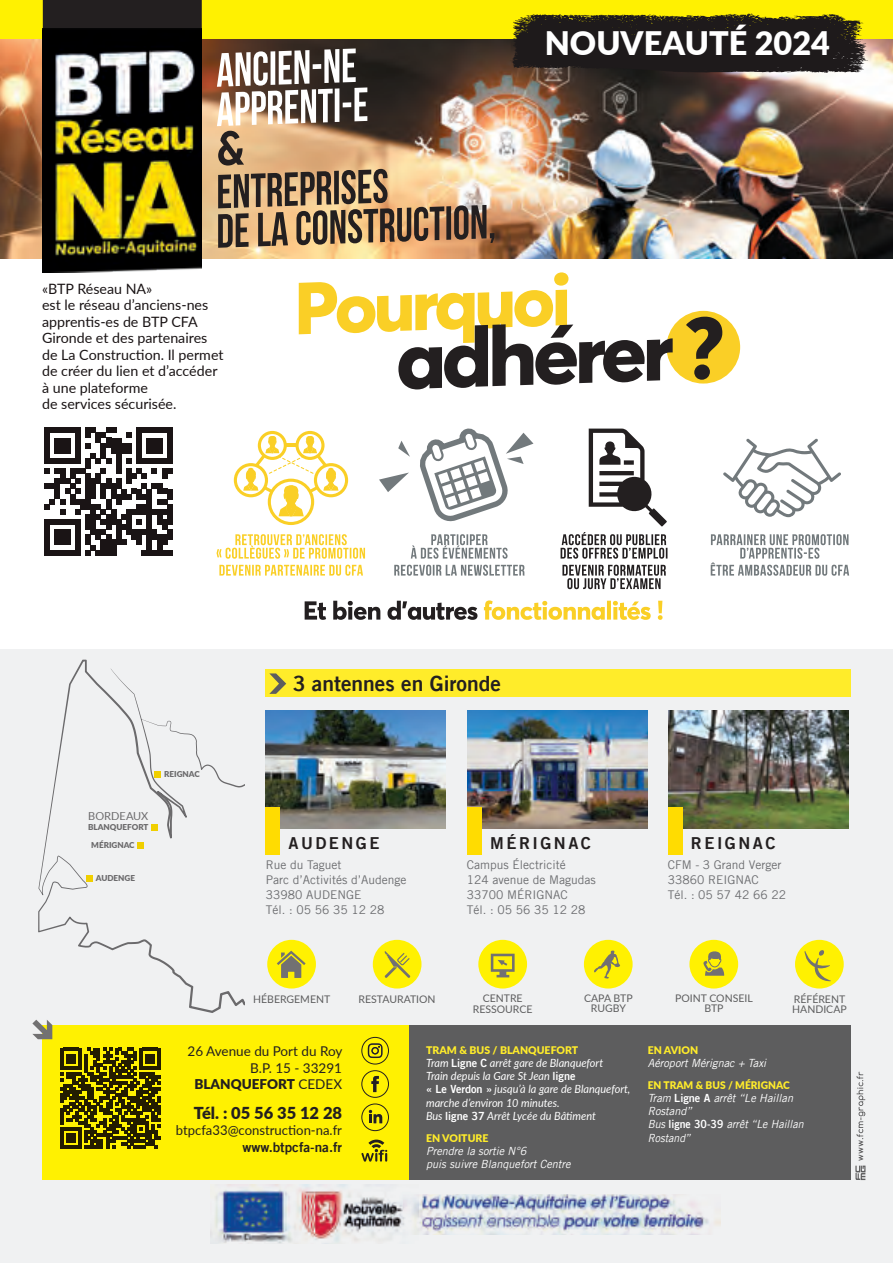
<style>
.page{position:relative;width:893px;height:1263px;background:#fff}
.page>*{position:absolute;margin:0;border:0;box-sizing:border-box;transform-origin:0 0}
.t1{font:900 32.4px "Lato";color:#fff}
.intertitres{font:21px "Trade Gothic LT Bold Two";color:#231f20}
.intertitres-2{font:16.5px "Trade Gothic LT Bold Two";letter-spacing:.15em;color:#231f20}
.texte_encard{font:900 16.5px "Lato";color:#231f20}
.texte{font:14.25px/16.5px "Lato";color:#1a1415}
.texte_encard-2{font:13.5px/16.5px "Lato";color:#231f20;text-align:right}
.texte_encard-3{font:900 13.5px "Lato";color:#231f20}
.texte_encard-4{font:13.5px "Trade Gothic LT Bold Two";color:#231f20}
.texte_encard-5{font:12px "Trade Gothic LT";color:#6c6d70}
.texte-2{font:italic 11.25px/13.2px "Lato";color:#fff}
.texte-3{font:italic 11.25px/13.2px "Trade Gothic LT";color:#fff}
.t2{font:11.1px "Lato";color:#727172}
.texte-4{font:10.5px/10.5px "Lato";color:#5d5d5e;text-align:center}
.texte-5{font:900 10.5px "Lato";color:#ffec2a}
.t3{font:900 8.1px "Lato";color:#727172}
.s1{font-weight:400}
.s2{font-family:"Trade Gothic LT Bold Two";font-style:normal}
</style>
<div class="page">
<div style="left:0;top:649px;width:893px;height:614px;background:#f0f1f2"></div>
<img style="left:0;top:38px;width:893px;height:220px">
<div style="left:0;top:0;width:893px;height:38px;background:#fff101"></div>
<svg style="left:855px;top:1072px;width:10px;height:108px"></svg>
<div style="left:409px;top:1025px;width:441px;height:155px;background:#5d5d5e"></div>
<div style="left:43px;top:1025px;width:366px;height:155px;background:#fff101"></div>
<div style="left:267px;top:940px;width:49px;height:48px;background:#fff101;border-radius:50%"></div>
<svg style="left:277px;top:951px;width:29px;height:27px"></svg>
<div style="left:373px;top:940px;width:48px;height:48px;background:#fff101;border-radius:50%"></div>
<svg style="left:384px;top:951px;width:26px;height:27px"></svg>
<div style="left:795px;top:940px;width:49px;height:48px;background:#fff101;border-radius:50%"></div>
<svg style="left:805px;top:950px;width:26px;height:31px"></svg>
<div style="left:689px;top:940px;width:49px;height:48px;background:#fff101;border-radius:50%"></div>
<svg style="left:703px;top:951px;width:21px;height:25px"></svg>
<div style="left:478px;top:940px;width:49px;height:48px;background:#fff101;border-radius:50%"></div>
<svg style="left:491px;top:954px;width:24px;height:23px"></svg>
<div style="left:584px;top:940px;width:49px;height:48px;background:#fff101;border-radius:50%"></div>
<svg style="left:594px;top:950px;width:26px;height:29px"></svg>
<svg style="left:361px;top:1139px;width:26px;height:22px"></svg>
<div style="left:361px;top:1070px;width:28px;height:28px;border:1px solid #231f20;border-radius:13px"></div>
<svg style="left:371px;top:1076px;width:8px;height:16px"></svg>
<div style="left:361px;top:1103px;width:28px;height:28px;border:1px solid #231f20;border-radius:13px"></div>
<svg style="left:369px;top:1110px;width:13px;height:13px"></svg>
<div style="left:361px;top:1037px;width:28px;height:27px;border:1px solid #231f20;border-radius:13px"></div>
<svg style="left:368px;top:1043px;width:14px;height:15px"></svg>
<svg style="left:38px;top:660px;width:206px;height:353px"></svg>
<div style="left:151px;top:824px;width:7px;height:6px;background:#f0cf00"></div>
<div style="left:155px;top:771px;width:6px;height:7px;background:#f0cf00"></div>
<div style="left:87px;top:875px;width:6px;height:7px;background:#f0cf00"></div>
<svg style="left:138px;top:842px;width:6px;height:6px"></svg>
<div style="left:265px;top:669px;width:585px;height:27px;background:#ffec2a"></div>
<svg style="left:269px;top:673px;width:17px;height:21px"></svg>
<img style="left:266px;top:711px;width:180px;height:117px">
<div style="left:265px;top:807px;width:15px;height:48px;background:#ffdc01"></div>
<img style="left:467px;top:711px;width:181px;height:117px">
<img style="left:668px;top:711px;width:181px;height:117px">
<svg style="left:32px;top:1020px;width:20px;height:19px"></svg>
<svg style="left:45px;top:428px;width:127px;height:127px"></svg>
<div style="left:467px;top:807px;width:15px;height:48px;background:#ffdc01"></div>
<div style="left:668px;top:807px;width:14px;height:48px;background:#ffdc01"></div>
<svg style="left:234px;top:431px;width:114px;height:94px"></svg>
<svg style="left:589px;top:429px;width:78px;height:97px"></svg>
<svg style="left:379px;top:472px;width:30px;height:20px"></svg>
<svg style="left:398px;top:441px;width:12px;height:16px"></svg>
<svg style="left:420px;top:428px;width:113px;height:94px"></svg>
<svg style="left:723px;top:439px;width:118px;height:78px"></svg>
<svg style="left:484px;top:600px;width:179px;height:20px"></svg>
<svg style="left:305px;top:601px;width:172px;height:19px"></svg>
<svg style="left:219px;top:565px;width:144px;height:11px"></svg>
<svg style="left:217px;top:534px;width:148px;height:25px"></svg>
<svg style="left:394px;top:565px;width:131px;height:11px"></svg>
<svg style="left:411px;top:534px;width:97px;height:25px"></svg>
<svg style="left:562px;top:565px;width:104px;height:24px"></svg>
<svg style="left:561px;top:532px;width:106px;height:27px"></svg>
<svg style="left:711px;top:534px;width:138px;height:42px"></svg>
<div style="left:43px;top:0;width:159px;height:29px;background:#231f20"></div>
<img style="left:217px;top:48px;width:277px;height:200px">
<div style="left:666px;top:311px;width:74px;height:73px;background:#facf26;border-radius:50%"></div>
<svg style="left:299px;top:272px;width:423px;height:118px"></svg>
<svg style="left:510px;top:14px;width:358px;height:59px"></svg>
<svg style="left:60px;top:1048px;width:101px;height:100px"></svg>
<img style="left:211px;top:1184px;width:206px;height:59px">
<img style="left:404px;top:1194px;width:316px;height:40px">
<img style="left:43px;top:29px;width:159px;height:243px">
<p class="texte" style="left:42px;top:280px;width:183px">«BTP Réseau NA»<br>est le réseau d’anciens-nes apprentis-es de BTP CFA<br>Gironde et des partenaires de La Construction. Il permet de créer du lien et d’accéder à une plateforme<br>de services sécurisée.</p>
<p class="t1" style="left:545px;top:19px;width:287px">NOUVEAUTÉ 2024</p>
<p class="t2" style="left:88px;top:810px;width:62px">BORDEAUX</p>
<p class="t3" style="left:88px;top:821px;width:62px">BLANQUEFORT</p>
<p class="t3" style="left:91px;top:839px;width:45px">MÉRIGNAC</p>
<p class="t3" style="left:96px;top:872px;width:41px">AUDENGE</p>
<p class="t3" style="left:164px;top:768px;width:37px">REIGNAC</p>
<p class="intertitres" style="left:293px;top:670px;width:210px">3 antennes en Gironde</p>
<p class="intertitres-2" style="left:288px;top:833px;width:92px">AUDENGE</p>
<p class="texte_encard-5" style="left:266px;top:857px;width:77px">Rue du Taguet</p>
<p class="texte_encard-5" style="left:266px;top:872px;width:142px">Parc d’Activités d’Audenge</p>
<p class="texte_encard-5" style="left:266px;top:887px;width:97px">33980 AUDENGE</p>
<p class="texte_encard-5" style="left:266px;top:902px;width:120px">Tél. : 05 56 35 12 28</p>
<p class="intertitres-2" style="left:490px;top:833px;width:102px">MÉRIGNAC</p>
<p class="texte_encard-5" style="left:467px;top:857px;width:100px">Campus Électricité</p>
<p class="texte_encard-5" style="left:467px;top:872px;width:130px">124 avenue de Magudas</p>
<p class="texte_encard-5" style="left:467px;top:887px;width:102px">33700 MÉRIGNAC</p>
<p class="texte_encard-5" style="left:467px;top:902px;width:120px">Tél. : 05 56 35 12 28</p>
<p class="intertitres-2" style="left:691px;top:833px;width:86px">REIGNAC</p>
<p class="texte_encard-5" style="left:668px;top:857px;width:115px">CFM - 3 Grand Verger</p>
<p class="texte_encard-5" style="left:668px;top:872px;width:92px">33860 REIGNAC</p>
<p class="texte_encard-5" style="left:668px;top:887px;width:120px">Tél. : 05 57 42 66 22</p>
<p class="texte-4" style="left:253px;top:993px;width:79px">HÉBERGEMENT</p>
<p class="texte-4" style="left:359px;top:993px;width:78px">RESTAURATION</p>
<p class="texte-4" style="left:792px;top:993px;width:56px;text-align:left">RÉFÉRENT<br>HANDICAP</p>
<p class="texte-4" style="left:473px;top:993px;width:61px">CENTRE<br>RESSOURCE</p>
<p class="texte-4" style="left:584px;top:992px;width:50px">CAPA BTP</p>
<p class="texte-4" style="left:675px;top:992px;width:79px">POINT CONSEIL<br>BTP</p>
<p class="texte-4" style="left:591px;top:1003px;width:37px">RUGBY</p>
<p class="texte_encard-2" style="left:188px;top:1042px;width:156px">26 Avenue du Port du Roy<br>B.P. 15 - 33291</p>
<p class="texte_encard-3" style="left:194px;top:1074px;width:149px">BLANQUEFORT <span class="s1">CEDEX</span></p>
<p class="texte_encard" style="left:194px;top:1100px;width:150px">Tél. : 05 56 35 12 28</p>
<p class="texte_encard-2" style="left:176px;top:1121px;width:168px">btpcfa33@construction-na.fr</p>
<p class="texte_encard-4" style="left:242px;top:1138px;width:101px">www.btpcfa-na.fr</p>
<p class="texte-5" style="left:426px;top:1042px;width:154px">TRAM &amp; BUS / BLANQUEFORT</p>
<p class="texte-2" style="left:426px;top:1056px;width:206px">Tram <span class="s2">Ligne C</span> arrêt gare de Blanquefort<br>Train depuis la Gare St Jean <span class="s2">ligne<br>« Le Verdon »</span> jusqu’à la gare de Blanquefort, marche d’environ 10 minutes.</p>
<p class="texte-2" style="left:426px;top:1109px;width:171px">Bus <span class="s2">ligne 37</span> Arrêt Lycée du Bâtiment</p>
<p class="texte-5" style="left:426px;top:1130px;width:64px">EN VOITURE</p>
<p class="texte-3" style="left:426px;top:1144px;width:146px">Prendre la sortie N°6<br>puis suivre Blanquefort Centre</p>
<p class="texte-5" style="left:648px;top:1042px;width:52px">EN AVION</p>
<p class="texte-3" style="left:648px;top:1056px;width:120px">Aéroport Mérignac + Taxi</p>
<p class="texte-5" style="left:648px;top:1077px;width:143px">EN TRAM &amp; BUS / MÉRIGNAC</p>
<p class="texte-3" style="left:648px;top:1091px;width:157px">Tram <span class="s2">Ligne A</span> arrêt “Le Haillan<br>Rostand”<br>Bus <span class="s2">ligne 30-39</span> arrêt “Le Haillan<br>Rostand”</p>
</div>
